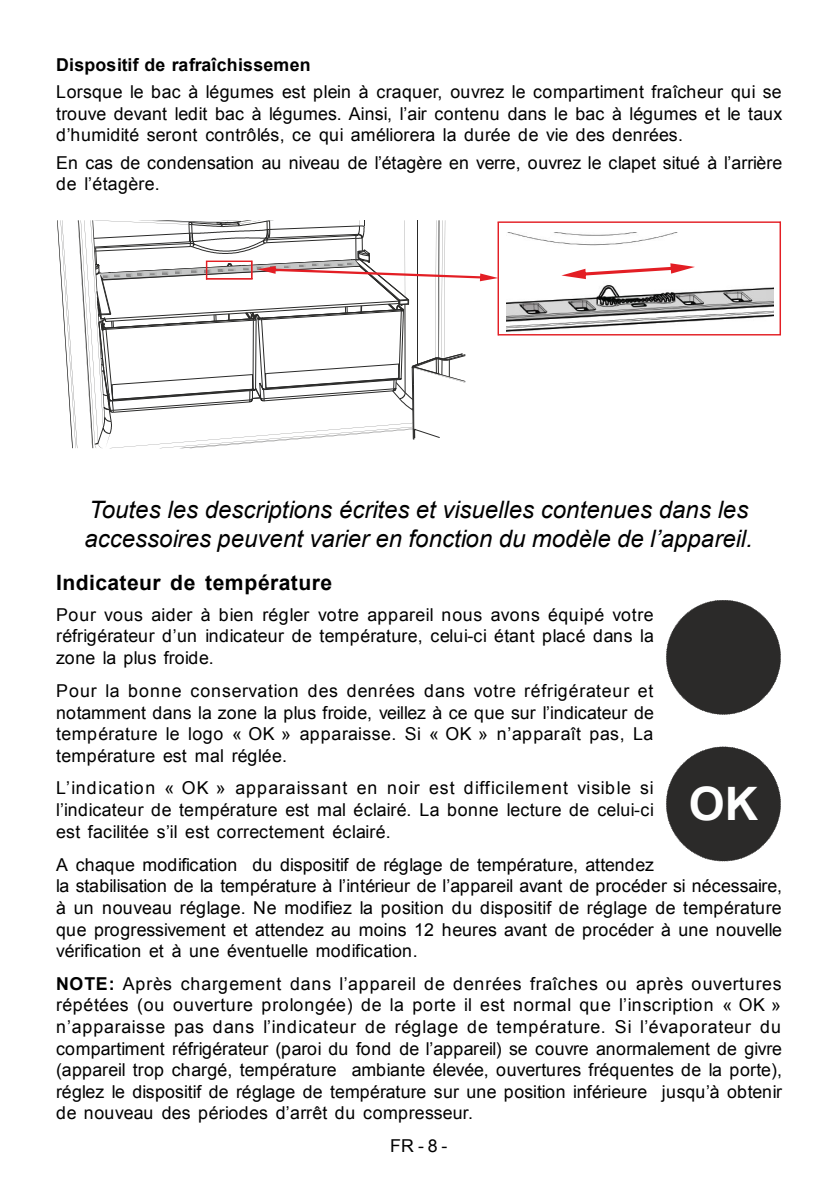
<style>
.page{position:relative;width:840px;height:1190px;background:#fff}
.page>*{position:absolute;margin:0;border:0;box-sizing:border-box;transform-origin:0 0}
.t1{font:700 46.2px "Arial";color:#fefefe}
.t2{font:italic 24px/28.8px "Arial";letter-spacing:.005em;color:#000}
.t3{font:700 21.2px "Arial";letter-spacing:.02em;color:#000}
.t4{font:17.8px/21.6px "Arial";letter-spacing:.01em;color:#000;text-align:justify}
.t5{font:700 17.8px "Arial";letter-spacing:.01em;color:#000}
.s1{font-weight:700}
</style>
<div class="page">
<svg style="left:57px;top:220px;width:724px;height:228px"></svg>
<svg style="left:666px;top:747px;width:115px;height:114px"></svg>
<svg style="left:666px;top:600px;width:115px;height:115px"></svg>
<p class="t5" style="left:56px;top:58px;width:256px">Dispositif de rafraîchissemen</p>
<p class="t4" style="left:56px;top:83px;width:728px">Lorsque le bac à légumes est plein à craquer, ouvrez le compartiment fraîcheur qui se trouve devant ledit bac à légumes. Ainsi, l’air contenu dans le bac à légumes et le taux d’humidité seront contrôlés, ce qui améliorera la durée de vie des denrées.</p>
<p class="t4" style="left:56px;top:153px;width:728px">En cas de condensation au niveau de l’étagère en verre, ouvrez le clapet situé à l’arrière de l’étagère.</p>
<h2 class="t2" style="left:84px;top:498px;width:670px">Toutes les descriptions écrites et visuelles contenues dans les accessoires peuvent varier en fonction du modèle de l’appareil.</h2>
<p class="t3" style="left:56px;top:574px;width:278px">Indicateur de température</p>
<p class="t4" style="left:56px;top:605px;width:599px">Pour vous aider à bien régler votre appareil nous avons équipé votre réfrigérateur d’un indicateur de température, celui-ci étant placé dans la zone la plus froide.</p>
<p class="t4" style="left:56px;top:682px;width:599px">Pour la bonne conservation des denrées dans votre réfrigérateur et notamment dans la zone la plus froide, veillez à ce que sur l’indicateur de température le logo « OK » apparaisse. Si « OK » n’apparaît pas, La température est mal réglée.</p>
<p class="t4" style="left:56px;top:779px;width:599px">L’indication « OK » apparaissant en noir est difficilement visible si l’indicateur de température est mal éclairé. La bonne lecture de celui-ci est facilitée s’il est correctement éclairé.</p>
<p class="t4" style="left:56px;top:855px;width:728px;text-align:left">A chaque modification du dispositif de réglage de température, attendez<br>la stabilisation de la température à l’intérieur de l’appareil avant de procéder si nécessaire, à un nouveau réglage. Ne modifiez la position du dispositif de réglage de température que progressivement et attendez au moins 12 heures avant de procéder à une nouvelle vérification et à une éventuelle modification.</p>
<p class="t4" style="left:56px;top:974px;width:728px"><span class="s1">NOTE:</span> Après chargement dans l’appareil de denrées fraîches ou après ouvertures répétées (ou ouverture prolongée) de la porte il est normal que l’inscription « OK » n’apparaisse pas dans l’indicateur de réglage de température. Si l’évaporateur du compartiment réfrigérateur (paroi du fond de l’appareil) se couvre anormalement de givre (appareil trop chargé, température ambiante élevée, ouvertures fréquentes de la porte), réglez le dispositif de réglage de température sur une position inférieure jusqu’à obtenir de nouveau des périodes d’arrêt du compresseur.</p>
<h1 class="t1" style="left:689px;top:787px;width:71px">OK</h1>
<p class="t4" style="left:390px;top:1137px;width:59px">FR - 8 -</p>
</div>
